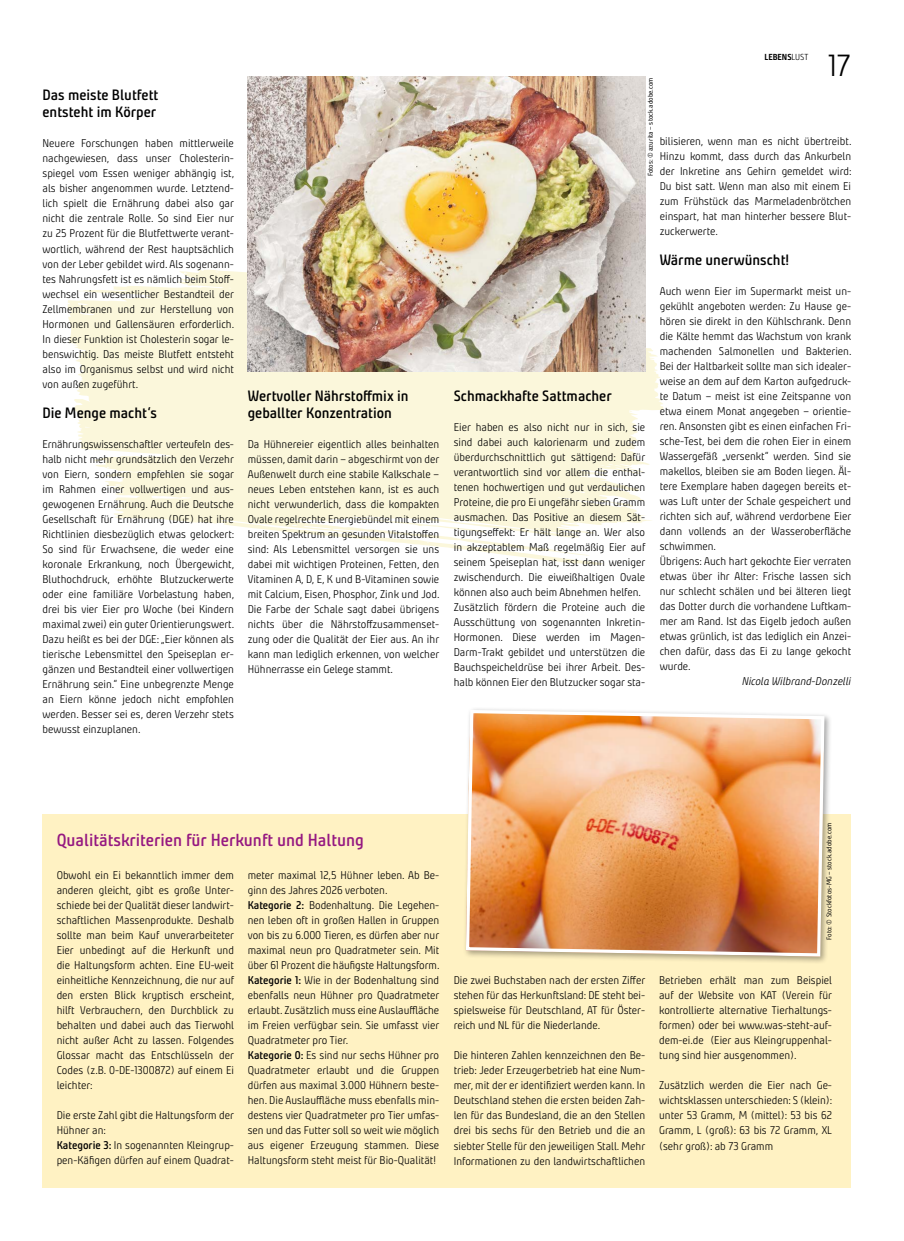
<style>
.page{position:relative;width:904px;height:1241px;background:#fff}
.page>*{position:absolute;margin:0;border:0;box-sizing:border-box;transform-origin:0 0}
.t1{font:30.62px "Bunday Clean Se Ligh";color:#000}
.t2{font:700 17.5px "Bunday Clean Se";color:#951881}
.t3{font:700 15px/17.5px "Bunday Clean Se";color:#000}
.t4{font:11.25px/15px "Bunday Clean Se Ligh";color:#000;text-align:justify}
.t5{font:11.25px "Bunday Clean Se Ligh It";color:#000}
.t6{font:700 8.75px "Bunday Clean";color:#000}
.t7{font:6.88px "Bunday Clean";color:#000}
.s1{font-family:"Bunday Clean Se Ligh";font-weight:400}
.s2{font-family:"Bunday Clean Se";font-weight:700}
</style>
<div class="page">
<svg style="left:68px;top:269px;width:595px;height:296px;fill:#fbf7db"></svg>
<img style="left:248px;top:76px;width:397px;height:295px">
<div style="left:43px;top:814px;width:807px;height:373px;background:#fff2c3"></div>
<div style="left:462px;top:706px;width:370px;height:258px;background:#000;opacity:.35"></div>
<img style="left:464px;top:708px;width:362px;height:250px">
<h3 class="t3" style="left:43px;top:86px;width:117px">Das meiste Blutfett entsteht im Körper</h3>
<p class="t4" style="left:43px;top:136px;width:193px">Neuere Forschungen haben mittlerweile nachgewiesen, dass unser Cholesterin&shy;spiegel vom Essen weniger abhängig ist, als bisher angenommen wurde. Letztend&shy;lich spielt die Ernährung dabei also gar nicht die zentrale Rolle. So sind Eier nur zu 25 Prozent für die Blutfettwerte verant&shy;wortlich, während der Rest hauptsächlich von der Leber gebildet wird. Als sogenann&shy;tes Nahrungsfett ist es nämlich beim Stoff&shy;wechsel ein wesentlicher Bestandteil der Zellmembranen und zur Herstellung von Hormonen und Gallensäuren erforderlich.<br>In dieser Funktion ist Cholesterin sogar le&shy;benswichtig. Das meiste Blutfett entsteht also im Organismus selbst und wird nicht von außen zugeführt.</p>
<h3 class="t3" style="left:43px;top:403px;width:116px">Die Menge macht‘s</h3>
<p class="t4" style="left:43px;top:436px;width:193px">Ernährungswissenschaftler verteufeln des&shy;halb nicht mehr grundsätzlich den Verzehr von Eiern, sondern empfehlen sie sogar im Rahmen einer vollwertigen und aus&shy;gewogenen Ernährung. Auch die Deutsche Gesellschaft für Ernährung (DGE) hat ihre Richtlinien diesbezüglich etwas gelockert:<br>So sind für Erwachsene, die weder eine koronale Erkrankung, noch Übergewicht, Bluthochdruck, erhöhte Blutzuckerwerte oder eine familiäre Vorbelastung haben, drei bis vier Eier pro Woche (bei Kindern maximal zwei) ein guter Orientierungswert.<br>Dazu heißt es bei der DGE: „Eier können als tierische Lebensmittel den Speiseplan er&shy;gänzen und Bestandteil einer vollwertigen Ernährung sein.“ Eine unbegrenzte Menge an Eiern könne jedoch nicht empfohlen werden. Besser sei es, deren Verzehr stets bewusst einzuplanen.</p>
<h3 class="t3" style="left:248px;top:386px;width:162px">Wertvoller Nährstoffmix in geballter Konzentration</h3>
<p class="t4" style="left:248px;top:437px;width:193px">Da Hühnereier eigentlich alles beinhalten müssen, damit darin – abgeschirmt von der Außenwelt durch eine stabile Kalkschale – neues Leben entstehen kann, ist es auch nicht verwunderlich, dass die kompakten Ovale regelrechte Energiebündel mit einem breiten Spektrum an gesunden Vitalstoffen sind: Als Lebensmittel versorgen sie uns dabei mit wichtigen Proteinen, Fetten, den Vitaminen A, D, E, K und B-Vitaminen sowie mit Calcium, Eisen, Phosphor, Zink und Jod.<br>Die Farbe der Schale sagt dabei übrigens nichts über die Nährstoffzusammenset&shy;zung oder die Qualität der Eier aus. An ihr kann man lediglich erkennen, von welcher Hühnerrasse ein Gelege stammt.</p>
<p class="t6" style="left:764px;top:52px;width:45px">LEBENS<span class="s1">LUST</span></p>
<h1 class="t1" style="left:828px;top:46px;width:24px">17</h1>
<p class="t7" style="left:646px;top:176px;width:100px;rotate:-90deg">Fotos: © azurita – stock.adobe.com</p>
<p class="t4" style="left:659px;top:133px;width:193px">bilisieren, wenn man es nicht übertreibt.<br>Hinzu kommt, dass durch das Ankurbeln der Inkretine ans Gehirn gemeldet wird:<br>Du bist satt. Wenn man also mit einem Ei zum Frühstück das Marmeladenbrötchen einspart, hat man hinterher bessere Blut&shy;zuckerwerte.</p>
<h3 class="t3" style="left:659px;top:251px;width:131px">Wärme unerwünscht!</h3>
<p class="t4" style="left:659px;top:283px;width:193px;text-align:left">Auch wenn Eier im Supermarkt meist un&shy;gekühlt angeboten werden: Zu Hause ge&shy;hören sie direkt in den Kühlschrank. Denn die Kälte hemmt das Wachstum von krank machenden Salmonellen und Bakterien.<br>Bei der Haltbarkeit sollte man sich idealer&shy;weise an dem auf dem Karton aufgedruck&shy;te Datum – meist ist eine Zeitspanne von etwa einem Monat angegeben – orientie&shy;ren. Ansonsten gibt es einen einfachen Fri&shy;sche-Test, bei dem die rohen Eier in einem Wassergefäß „versenkt“ werden. Sind sie makellos, bleiben sie am Boden liegen. Äl&shy;tere Exemplare haben dagegen bereits et&shy;was Luft unter der Schale gespeichert und richten sich auf, während verdorbene Eier dann vollends an der Wasseroberfläche schwimmen.<br>Übrigens: Auch hart gekochte Eier verraten etwas über ihr Alter: Frische lassen sich nur schlecht schälen und bei älteren liegt das Dotter durch die vorhandene Luftkam&shy;mer am Rand. Ist das Eigelb jedoch außen etwas grünlich, ist das lediglich ein Anzei&shy;chen dafür, dass das Ei zu lange gekocht wurde.</p>
<p class="t5" style="left:742px;top:674px;width:111px">Nicola Wilbrand-Donzelli</p>
<h3 class="t3" style="left:454px;top:386px;width:159px">Schmackhafte Sattmacher</h3>
<p class="t4" style="left:454px;top:419px;width:193px;text-align:left">Eier haben es also nicht nur in sich, sie sind dabei auch kalorienarm und zudem überdurchschnittlich gut sättigend: Dafür verantwortlich sind vor allem die enthal&shy;tenen hochwertigen und gut verdaulichen Proteine, die pro Ei ungefähr sieben Gramm ausmachen. Das Positive an diesem Sät&shy;tigungseffekt: Er hält lange an. Wer also in akzeptablem Maß regelmäßig Eier auf seinem Speiseplan hat, isst dann weniger zwischendurch. Die eiweißhaltigen Ovale können also auch beim Abnehmen helfen.<br>Zusätzlich fördern die Proteine auch die Ausschüttung von sogenannten Inkretin-Hormonen. Diese werden im Magen-Darm-Trakt gebildet und unterstützen die Bauchspeicheldrüse bei ihrer Arbeit. Des&shy;halb können Eier den Blutzucker sogar sta-</p>
<h2 class="t2" style="left:57px;top:828px;width:309px">Qualitätskriterien für Herkunft und Haltung</h2>
<p class="t4" style="left:248px;top:867px;width:193px;text-align:left">meter maximal 12,5 Hühner leben. Ab Be&shy;ginn des Jahres 2026 verboten.<br><span class="s2">Kategorie 2:</span> Bodenhaltung. Die Legehen&shy;nen leben oft in großen Hallen in Gruppen von bis zu 6.000 Tieren, es dürfen aber nur maximal neun pro Quadratmeter sein. Mit über 61 Prozent die häufigste Haltungsform.<br><span class="s2">Kategorie 1:</span> Wie in der Bodenhaltung sind ebenfalls neun Hühner pro Quadratmeter erlaubt. Zusätzlich muss eine Auslauffläche im Freien verfügbar sein. Sie umfasst vier Quadratmeter pro Tier.<br><span class="s2">Kategorie 0:</span> Es sind nur sechs Hühner pro Quadratmeter erlaubt und die Gruppen dürfen aus maximal 3.000 Hühnern beste&shy;hen. Die Auslauffläche muss ebenfalls min&shy;destens vier Quadratmeter pro Tier umfas&shy;sen und das Futter soll so weit wie möglich aus eigener Erzeugung stammen. Diese Haltungsform steht meist für Bio-Qualität!</p>
<p class="t4" style="left:57px;top:867px;width:179px">Obwohl ein Ei bekanntlich immer dem anderen gleicht, gibt es große Unter&shy;schiede bei der Qualität dieser landwirt&shy;schaftlichen Massenprodukte. Deshalb sollte man beim Kauf unverarbeiteter Eier unbedingt auf die Herkunft und die Haltungsform achten. Eine EU-weit einheitliche Kennzeichnung, die nur auf den ersten Blick kryptisch erscheint, hilft Verbrauchern, den Durchblick zu behalten und dabei auch das Tierwohl nicht außer Acht zu lassen. Folgendes Glossar macht das Entschlüsseln der Codes (z.B. 0-DE-1300872) auf einem Ei leichter:</p>
<p class="t4" style="left:57px;top:1107px;width:179px;text-align:left">Die erste Zahl gibt die Haltungsform der<br>Hühner an:<br><span class="s2">Kategorie 3:</span> In sogenannten Kleingrup&shy;pen-Käfigen dürfen auf einem Quadrat-</p>
<p class="t7" style="left:824px;top:939px;width:118px;rotate:-90deg">Foto: © Stockfotos-MG – stock.adobe.com</p>
<p class="t4" style="left:454px;top:972px;width:193px">Die zwei Buchstaben nach der ersten Ziffer stehen für das Herkunftsland: DE steht bei&shy;spielsweise für Deutschland, AT für Öster&shy;reich und NL für die Niederlande.</p>
<p class="t4" style="left:454px;top:1047px;width:193px">Die hinteren Zahlen kennzeichnen den Be&shy;trieb: Jeder Erzeugerbetrieb hat eine Num&shy;mer, mit der er identifiziert werden kann. In Deutschland stehen die ersten beiden Zah&shy;len für das Bundesland, die an den Stellen drei bis sechs für den Betrieb und die an siebter Stelle für den jeweiligen Stall. Mehr Informationen zu den landwirtschaftlichen</p>
<p class="t4" style="left:659px;top:972px;width:174px">Betrieben erhält man zum Beispiel auf der Website von KAT (Verein für kontrollierte alternative Tierhaltungs&shy;formen) oder bei www.was-steht-auf&shy;dem-ei.de (Eier aus Kleingruppenhal&shy;tung sind hier ausgenommen).</p>
<p class="t4" style="left:659px;top:1077px;width:175px">Zusätzlich werden die Eier nach Ge&shy;wichtsklassen unterschieden: S (klein): unter 53 Gramm, M (mittel): 53 bis 62<br>Gramm, L (groß): 63 bis 72 Gramm, XL (sehr groß): ab 73 Gramm</p>
</div>
